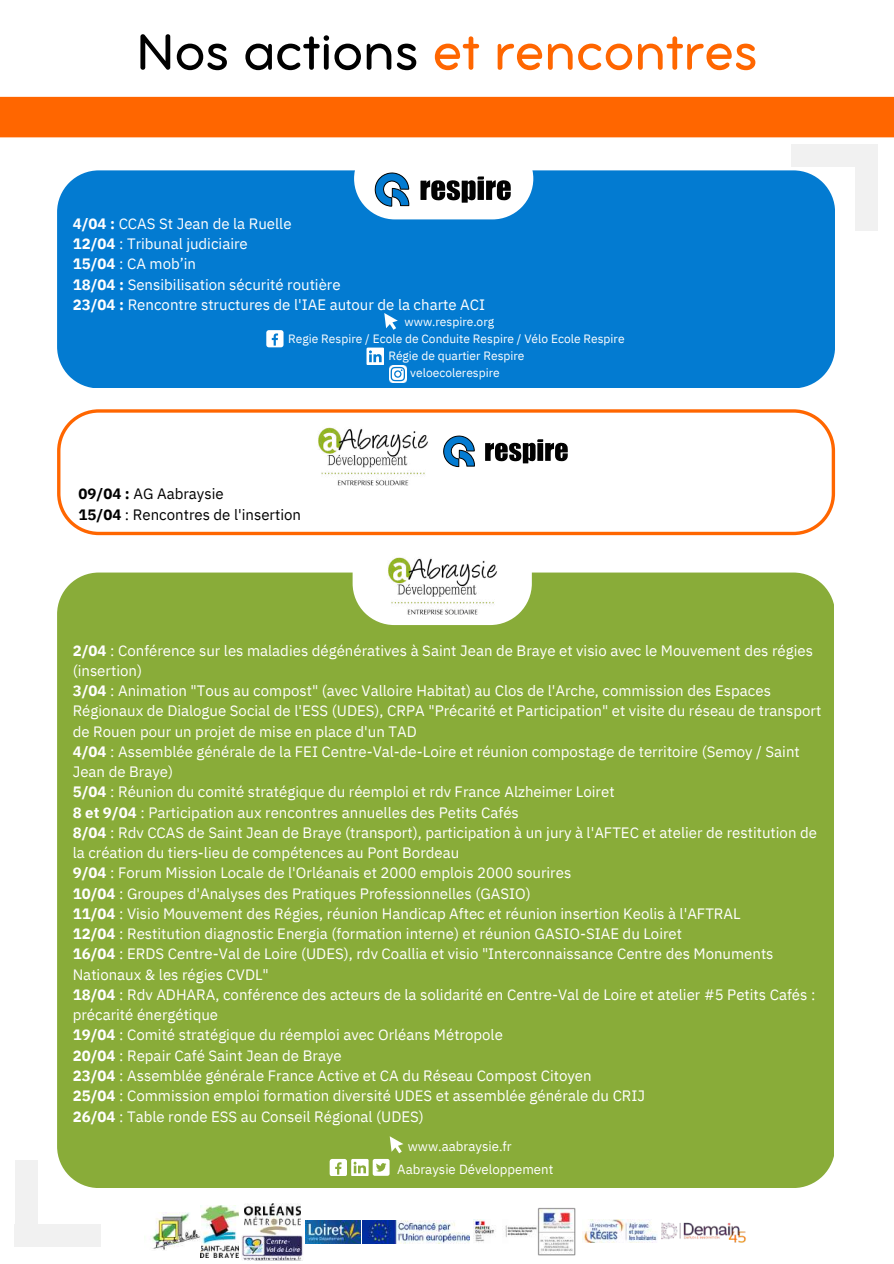
<style>
.page{position:relative;width:894px;height:1264px;background:#fff}
.page>*{position:absolute;margin:0;border:0;box-sizing:border-box;transform-origin:0 0}
.t1{font:55.5px "Aristotelica Pro Tx";color:#f60}
.t2{font:15px/20.2px "IBM Plex Sans";color:#fff}
.t3{font:15px/21.3px "IBM Plex Sans";color:#000}
.t4{font:13.2px/23.1px "IBM Plex Sans";color:#fff}
.t5{font:12px "IBM Plex Sans";color:#fff}
.s1{color:#000}
.s2{font-weight:700}
</style>
<div class="page">
<img style="left:201px;top:1205px;width:37px;height:52px">
<img style="left:305px;top:1220px;width:55px;height:22px">
<img style="left:362px;top:1220px;width:107px;height:22px">
<img style="left:473px;top:1219px;width:64px;height:23px">
<img style="left:537px;top:1207px;width:38px;height:48px">
<img style="left:661px;top:1222px;width:85px;height:21px">
<img style="left:244px;top:1203px;width:57px;height:29px">
<img style="left:152px;top:1212px;width:48px;height:38px">
<img style="left:242px;top:1232px;width:61px;height:29px">
<img style="left:582px;top:1219px;width:75px;height:23px">
<div style="left:15px;top:1160px;width:23px;height:86px;background:#f1f1f1"></div>
<div style="left:15px;top:1223px;width:86px;height:23px;background:#f1f1f1"></div>
<div style="left:854px;top:144px;width:23px;height:86px;background:#f1f1f1"></div>
<div style="left:791px;top:144px;width:86px;height:23px;background:#f1f1f1"></div>
<div style="left:0;top:97px;width:893px;height:40px;background:#f60"></div>
<div style="left:57px;top:170px;width:777px;height:218px;background:#037bd1"></div>
<svg style="left:354px;top:170px;width:179px;height:49px"></svg>
<div style="left:57px;top:572px;width:776px;height:615px;background:#89ac39"></div>
<svg style="left:352px;top:535px;width:179px;height:90px"></svg>
<img style="left:387px;top:556px;width:110px;height:59px">
<svg style="left:384px;top:313px;width:14px;height:16px"></svg>
<div style="left:266px;top:330px;width:17px;height:17px;background:#fff;border-radius:3px"></div>
<svg style="left:272px;top:333px;width:6px;height:12px"></svg>
<svg style="left:366px;top:347px;width:18px;height:18px"></svg>
<img style="left:389px;top:365px;width:17px;height:18px">
<svg style="left:390px;top:367px;width:15px;height:14px"></svg>
<div style="left:329px;top:1158px;width:17px;height:17px;background:#fff;border-radius:3px"></div>
<svg style="left:335px;top:1162px;width:6px;height:12px"></svg>
<svg style="left:351px;top:1136px;width:52px;height:39px"></svg>
<svg style="left:57px;top:409px;width:777px;height:126px"></svg>
<img style="left:317px;top:425px;width:111px;height:60px">
<svg style="left:485px;top:439px;width:82px;height:24px"></svg>
<svg style="left:443px;top:435px;width:32px;height:32px"></svg>
<h1 class="t1" style="left:136px;top:34px;width:622px"><span class="s1">Nos actions</span> et rencontres</h1>
<p class="t2" style="left:73px;top:213px;width:414px"><span class="s2">4/04 :</span> CCAS St Jean de la Ruelle<br><span class="s2">12/04</span> : Tribunal judiciaire<br><span class="s2">15/04</span> : CA mob’in<br><span class="s2">18/04 :</span> Sensibilisation sécurité routière<br><span class="s2">23/04 :</span> Rencontre structures de l'IAE autour de la charte ACI</p>
<p class="t5" style="left:404px;top:313px;width:91px">www.respire.org</p>
<p class="t5" style="left:288px;top:330px;width:338px">Regie Respire / Ecole de Conduite Respire / Vélo Ecole Respire</p>
<p class="t5" style="left:388px;top:347px;width:138px">Régie de quartier Respire</p>
<p class="t5" style="left:410px;top:364px;width:91px">veloecolerespire</p>
<p class="t3" style="left:78px;top:482px;width:224px"><span class="s2">09/04 :</span> AG Aabraysie<br><span class="s2">15/04</span> : Rencontres de l'insertion</p>
<p class="t2" style="left:73px;top:639px;width:749px"><span class="s2">2/04</span> : Conférence sur les maladies dégénératives à Saint Jean de Braye et visio avec le Mouvement des régies (insertion)<br><span class="s2">3/04</span> : Animation "Tous au compost" (avec Valloire Habitat) au Clos de l'Arche, commission des Espaces Régionaux de Dialogue Social de l'ESS (UDES), CRPA "Précarité et Participation" et visite du réseau de transport de Rouen pour un projet de mise en place d'un TAD<br><span class="s2">4/04</span> : Assemblée générale de la FEI Centre-Val-de-Loire et réunion compostage de territoire (Semoy / Saint Jean de Braye)<br><span class="s2">5/04</span> : Réunion du comité stratégique du réemploi et rdv France Alzheimer Loiret<br><span class="s2">8 et 9/04</span> : Participation aux rencontres annuelles des Petits Cafés<br><span class="s2">8/04</span> : Rdv CCAS de Saint Jean de Braye (transport), participation à un jury à l'AFTEC et atelier de restitution de la création du tiers-lieu de compétences au Pont Bordeau<br><span class="s2">9/04</span> : Forum Mission Locale de l'Orléanais et 2000 emplois 2000 sourires<br><span class="s2">10/04</span> : Groupes d'Analyses des Pratiques Professionnelles (GASIO)<br><span class="s2">11/04</span> : Visio Mouvement des Régies, réunion Handicap Aftec et réunion insertion Keolis à l'AFTRAL<br><span class="s2">12/04</span> : Restitution diagnostic Energia (formation interne) et réunion GASIO-SIAE du Loiret<br><span class="s2">16/04</span> : ERDS Centre-Val de Loire (UDES), rdv Coallia et visio "Interconnaissance Centre des Monuments Nationaux &amp; les régies CVDL"<br><span class="s2">18/04</span> : Rdv ADHARA, conférence des acteurs de la solidarité en Centre-Val de Loire et atelier #5 Petits Cafés : précarité énergétique<br><span class="s2">19/04</span> : Comité stratégique du réemploi avec Orléans Métropole<br><span class="s2">20/04</span> : Repair Café Saint Jean de Braye<br><span class="s2">23/04</span> : Assemblée générale France Active et CA du Réseau Compost Citoyen<br><span class="s2">25/04</span> : Commission emploi formation diversité UDES et assemblée générale du CRIJ<br><span class="s2">26/04</span> : Table ronde ESS au Conseil Régional (UDES)</p>
<p class="t4" style="left:397px;top:1134px;width:157px;text-indent:10px">www.aabraysie.fr<br>Aabraysie Développement</p>
</div>
